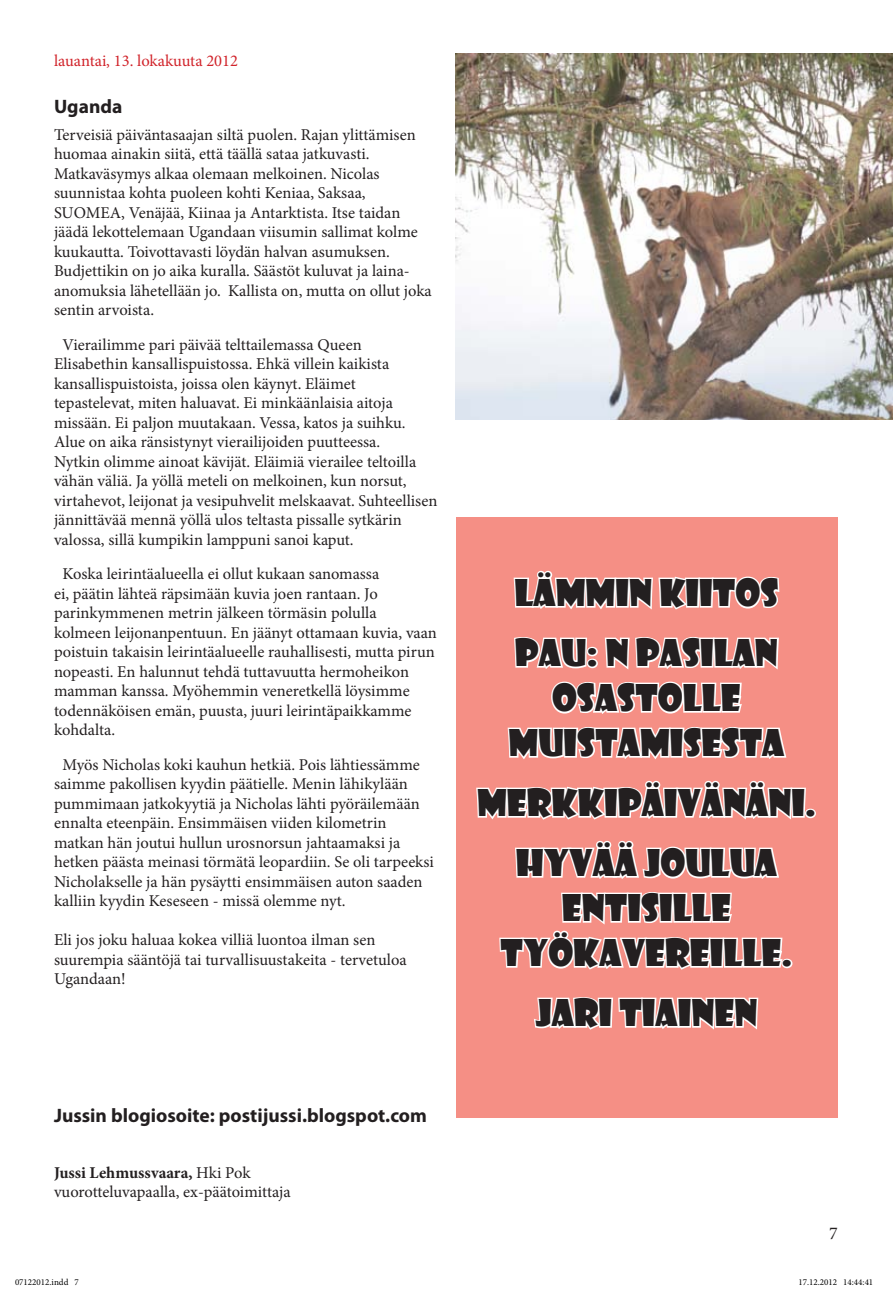
<style>
.page{position:relative;width:893px;height:1290px;background:#fff}
.page>*{position:absolute;margin:0;border:0;box-sizing:border-box;transform-origin:0 0}
.t1{font:36px/60px "Showcard Gothic";color:#231f20;text-align:center}
.t2{font:700 19.5px "Myriad Pro";color:#231f20}
.t3{font:18px "Minion Pro";color:#231f20}
.t4{font:16.5px/19.5px "Minion Pro";color:#231f20}
.t5{font:16.5px "Minion Pro";color:#d1232a}
.t6{font:9px "Minion Pro";color:#000}
.s1{font-weight:700}
</style>
<div class="page">
<img style="left:455px;top:53px;width:438px;height:366px">
<div style="left:456px;top:517px;width:382px;height:601px;background:#f58f85"></div>
<svg style="left:475px;top:391px;width:343px;height:639px"></svg>
<p class="t5" style="left:54px;top:50px;width:186px">lauantai, 13. lokakuuta 2012</p>
<p class="t2" style="left:54px;top:93px;width:70px">Uganda</p>
<p class="t4" style="left:54px;top:125px;width:379px">Terveisiä päiväntasaajan siltä puolen. Rajan ylittämisen huomaa ainakin siitä, että täällä sataa jatkuvasti.<br>Matkaväsymys alkaa olemaan melkoinen. Nicolas suunnistaa kohta puoleen kohti Keniaa, Saksaa, SUOMEA, Venäjää, Kiinaa ja Antarktista. Itse taidan jäädä lekottelemaan Ugandaan viisumin sallimat kolme kuukautta. Toivottavasti löydän halvan asumuksen.<br>Budjettikin on jo aika kuralla. Säästöt kuluvat ja laina&shy;anomuksia lähetellään jo. Kallista on, mutta on ollut joka sentin arvoista.</p>
<p class="t4" style="left:54px;top:335px;width:385px;text-indent:9px">Vierailimme pari päivää telttailemassa Queen Elisabethin kansallispuistossa. Ehkä villein kaikista kansallispuistoista, joissa olen käynyt. Eläimet tepastelevat, miten haluavat. Ei minkäänlaisia aitoja missään. Ei paljon muutakaan. Vessa, katos ja suihku.<br>Alue on aika ränsistynyt vierailijoiden puutteessa.<br>Nytkin olimme ainoat kävijät. Eläimiä vierailee teltoilla vähän väliä. Ja yöllä meteli on melkoinen, kun norsut, virtahevot, leijonat ja vesipuhvelit melskaavat. Suhteellisen jännittävää mennä yöllä ulos teltasta pissalle sytkärin valossa, sillä kumpikin lamppuni sanoi kaput.</p>
<p class="t4" style="left:54px;top:564px;width:384px;text-indent:9px">Koska leirintäalueella ei ollut kukaan sanomassa<br>ei, päätin lähteä räpsimään kuvia joen rantaan. Jo parinkymmenen metrin jälkeen törmäsin polulla kolmeen leijonanpentuun. En jäänyt ottamaan kuvia, vaan poistuin takaisin leirintäalueelle rauhallisesti, mutta pirun nopeasti. En halunnut tehdä tuttavuutta hermoheikon mamman kanssa. Myöhemmin veneretkellä löysimme todennäköisen emän, puusta, juuri leirintäpaikkamme kohdalta.</p>
<p class="t4" style="left:54px;top:755px;width:381px;text-indent:9px">Myös Nicholas koki kauhun hetkiä. Pois lähtiessämme saimme pakollisen kyydin päätielle. Menin lähikylään pummimaan jatkokyytiä ja Nicholas lähti pyöräilemään ennalta eteenpäin. Ensimmäisen viiden kilometrin matkan hän joutui hullun urosnorsun jahtaamaksi ja hetken päästa meinasi törmätä leopardiin. Se oli tarpeeksi Nicholakselle ja hän pysäytti ensimmäisen auton saaden kalliin kyydin Keseseen - missä olemme nyt.</p>
<p class="t4" style="left:54px;top:930px;width:354px">Eli jos joku haluaa kokea villiä luontoa ilman sen suurempia sääntöjä tai turvallisuustakeita - tervetuloa<br>Ugandaan!</p>
<p class="t2" style="left:54px;top:1103px;width:374px">Jussin blogiosoite: postijussi.blogspot.com</p>
<p class="t4" style="left:54px;top:1163px;width:238px"><span class="s1">Jussi Lehmussvaara,</span> Hki Pok vuorotteluvapaalla, ex-päätoimittaja</p>
<h1 class="t1" style="left:514px;top:561px;width:265px;text-align:left">LÄMMIN KIITOS<br>PAU: N PASILAN</h1>
<h1 class="t1" style="left:509px;top:674px;width:277px;line-height:45px">OSASTOLLE<br>MUISTAMISESTA</h1>
<h1 class="t1" style="left:477px;top:771px;width:340px">MERKKIPÄIVÄNÄNI.<br>HYVÄÄ JOULUA</h1>
<h1 class="t1" style="left:501px;top:884px;width:293px;line-height:45px">ENTISILLE<br>TYÖKAVEREILLE.</h1>
<h1 class="t1" style="left:535px;top:981px;width:223px">JARI TIAINEN</h1>
<p class="t3" style="left:829px;top:1221px;width:10px">7</p>
<p class="t6" style="left:15px;top:1276px;width:65px">07122012.indd 7</p>
<p class="t6" style="left:798px;top:1276px;width:76px">17.12.2012 14:44:41</p>
</div>
